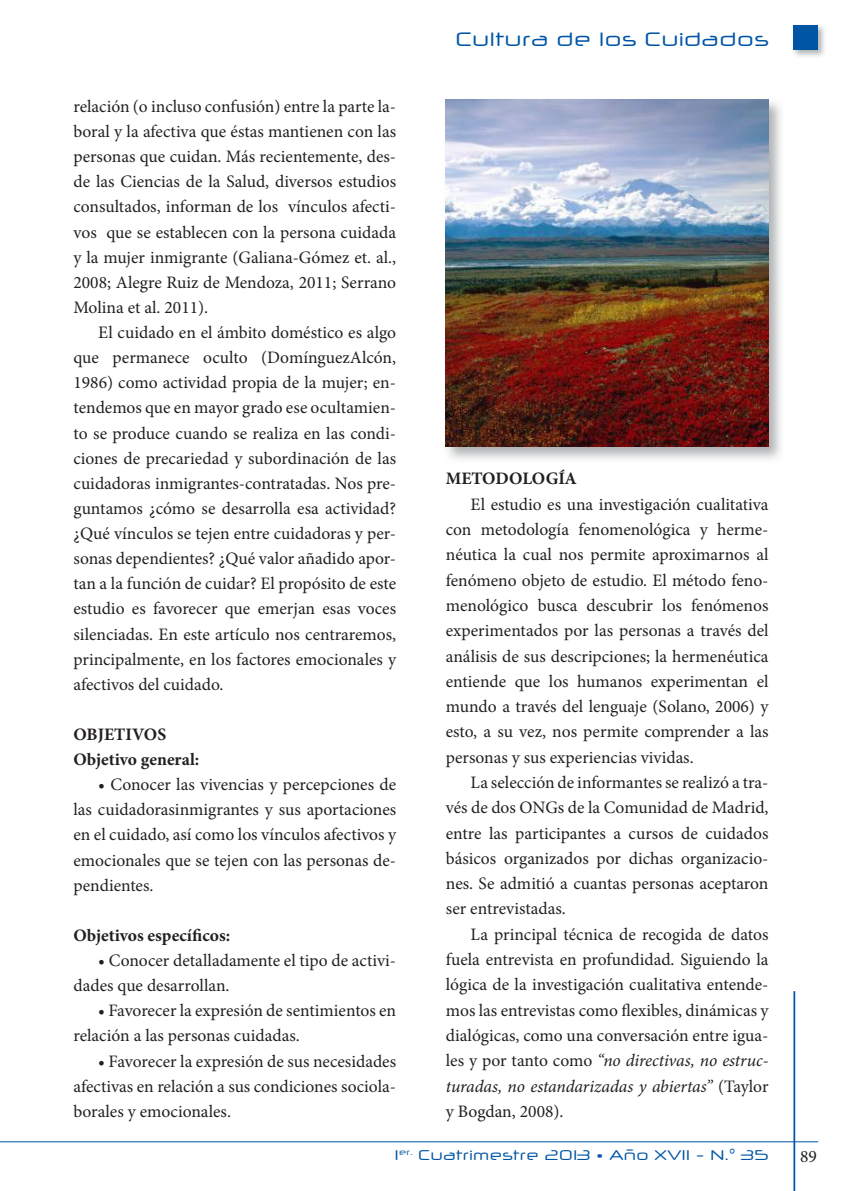
<style>
.page{position:relative;width:844px;height:1191px;background:#fff}
.page>*{position:absolute;margin:0;border:0;box-sizing:border-box;transform-origin:0 0}
.t1{font:19.25px "Neuropol X Free";color:#0155a5}
.t2{font:17.5px/25.2px "Minion Pro";color:#231f20;text-align:justify}
.t3{font:700 17.5px/25.2px "Minion Pro";color:#231f20}
.t4{font:14px "Neuropol X Free";color:#0155a5}
.s1{font-style:italic}
</style>
<div class="page">
<hr style="left:793px;top:991px;width:2px;height:200px;background:#0155a5">
<hr style="left:0;top:1141px;width:818px;height:1px;background:#0155a5">
<img style="left:793px;top:25px;width:32px;height:32px">
<div style="left:793px;top:25px;width:25px;height:25px;background:#0155a5"></div>
<img style="left:445px;top:99px;width:336px;height:360px">
<img style="left:445px;top:99px;width:323px;height:347px">
<p class="t2" style="left:73px;top:94px;width:324px">relación (o incluso confusión) entre la parte la&shy;boral y la afectiva que éstas mantienen con las personas que cuidan. Más recientemente, des&shy;de las Ciencias de la Salud, diversos estudios consultados, informan de los vínculos afecti&shy;vos que se establecen con la persona cuidada y la mujer inmigrante (Galiana-Gómez et. al., 2008; Alegre Ruiz de Mendoza, 2011; Serrano Molina et al. 2011).</p>
<p class="t2" style="left:73px;top:320px;width:324px;text-indent:25px">El cuidado en el ámbito doméstico es algo que permanece oculto (DomínguezAlcón, 1986) como actividad propia de la mujer; en&shy;tendemos que en mayor grado ese ocultamien&shy;to se produce cuando se realiza en las condi&shy;ciones de precariedad y subordinación de las cuidadoras inmigrantes-contratadas. Nos pre&shy;guntamos ¿cómo se desarrolla esa actividad? ¿Qué vínculos se tejen entre cuidadoras y per&shy;sonas dependientes? ¿Qué valor añadido apor&shy;tan a la función de cuidar? El propósito de este estudio es favorecer que emerjan esas voces silenciadas. En este artículo nos centraremos, principalmente, en los factores emocionales y afectivos del cuidado.</p>
<p class="t3" style="left:73px;top:721px;width:127px">OBJETIVOS<br>Objetivo general:</p>
<p class="t2" style="left:73px;top:772px;width:324px;text-indent:25px">• Conocer las vivencias y percepciones de las cuidadorasinmigrantes y sus aportaciones en el cuidado, así como los vínculos afectivos y emocionales que se tejen con las personas de&shy;pendientes.</p>
<p class="t3" style="left:73px;top:922px;width:158px">Objetivos específicos:</p>
<p class="t2" style="left:73px;top:948px;width:324px;text-indent:25px">• Conocer detalladamente el tipo de activi&shy;dades que desarrollan.</p>
<p class="t2" style="left:73px;top:998px;width:324px;text-indent:25px">• Favorecer la expresión de sentimientos en relación a las personas cuidadas.</p>
<p class="t2" style="left:73px;top:1048px;width:324px;text-indent:25px">• Favorecer la expresión de sus necesidades afectivas en relación a sus condiciones sociola&shy;borales y emocionales.</p>
<p class="t1" style="left:455px;top:27px;width:315px">Cultura de los Cuidados</p>
<p class="t3" style="left:445px;top:466px;width:132px">METODOLOGÍA</p>
<p class="t2" style="left:445px;top:491px;width:324px;text-indent:25px">El estudio es una investigación cualitativa con metodología fenomenológica y herme&shy;néutica la cual nos permite aproximarnos al fenómeno objeto de estudio. El método feno&shy;menológico busca descubrir los fenómenos experimentados por las personas a través del análisis de sus descripciones; la hermenéutica entiende que los humanos experimentan el mundo a través del lenguaje (Solano, 2006) y esto, a su vez, nos permite comprender a las personas y sus experiencias vividas.</p>
<p class="t2" style="left:445px;top:770px;width:324px;text-indent:25px">La selección de informantes se realizó a tra&shy;vés de dos ONGs de la Comunidad de Madrid, entre las participantes a cursos de cuidados básicos organizados por dichas organizacio&shy;nes. Se admitió a cuantas personas aceptaron ser entrevistadas.</p>
<p class="t2" style="left:445px;top:921px;width:324px;text-indent:25px">La principal técnica de recogida de datos fuela entrevista en profundidad. Siguiendo la lógica de la investigación cualitativa entende&shy;mos las entrevistas como flexibles, dinámicas y dialógicas, como una conversación entre igua&shy;les y por tanto como <span class="s1">“no directivas, no estruc&shy;turadas, no estandarizadas y abiertas”</span> (Taylor y Bogdan, 2008).</p>
<p class="t4" style="left:395px;top:1146px;width:376px">1<sup>er.</sup> Cuatrimestre 2013 • Año XVII - N.° 35</p>
<p class="t2" style="left:800px;top:1143px;width:18px">89</p>
</div>
